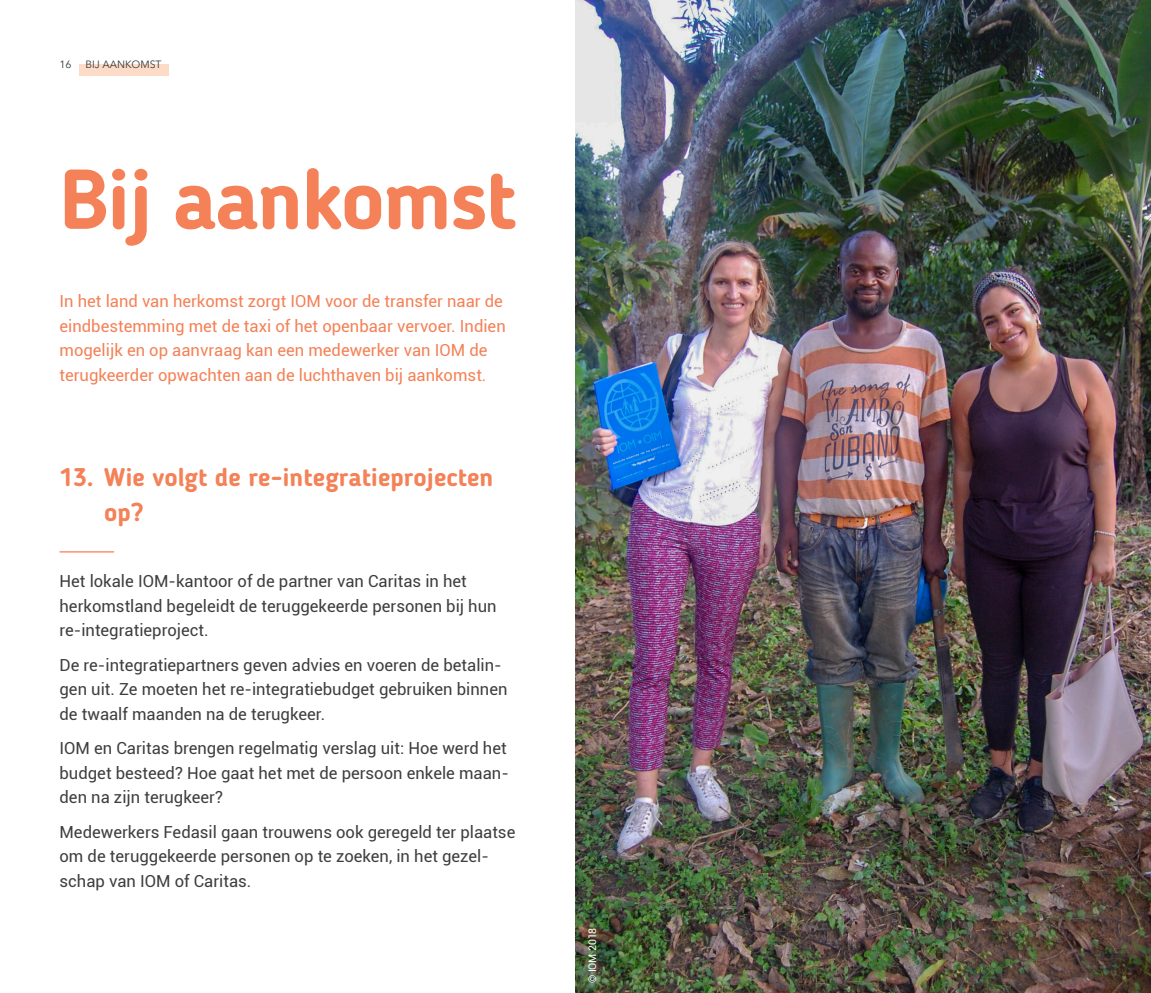
<style>
.page{position:relative;width:1151px;height:993px;background:#fff}
.page>*{position:absolute;margin:0;border:0;box-sizing:border-box;transform-origin:0 0}
.t1{font:700 84px "Blogger Sans";letter-spacing:-.02em;color:#f48157}
.t2{font:700 25.38px/35px "Blogger Sans";color:#f48157}
.t3{font:16.62px/24.5px "Roboto";color:#3e3e3f}
.t4{font:16.62px/24.5px "Roboto";color:#f48157}
.t5{font:10.5px "Avenir Next LT Pro";color:#383839}
.Lopende_tekst{font:10.5px "Roboto";letter-spacing:-.01em;color:#fff}
</style>
<div class="page">
<div style="left:79px;top:63px;width:89px;height:12px;background:#fddbc9"></div>
<hr style="left:60px;top:551px;width:54px;height:1px;background:#f68d65">
<img style="left:575px;top:0;width:576px;height:992px">
<p class="t5" style="left:60px;top:58px;width:14px">16</p>
<p class="t5" style="left:86px;top:58px;width:77px">BIJ AANKOMST</p>
<p class="t1" style="left:60px;top:149px;width:458px">Bij aankomst</p>
<p class="t4" style="left:60px;top:288px;width:448px">In het land van herkomst zorgt IOM voor de transfer naar de eindbestemming met de taxi of het openbaar vervoer. Indien mogelijk en op aanvraag kan een medewerker van IOM de terugkeerder opwachten aan de luchthaven bij aankomst.</p>
<p class="t2" style="left:104px;top:459px;width:391px;text-indent:-45px">13. Wie volgt de re-integratieprojecten op?</p>
<p class="t3" style="left:60px;top:568px;width:439px">Het lokale IOM-kantoor of de partner van Caritas in het herkomstland begeleidt de teruggekeerde personen bij hun re-integratieproject.</p>
<p class="t3" style="left:60px;top:651px;width:449px">De re-integratiepartners geven advies en voeren de betalin&shy;gen uit. Ze moeten het re-integratiebudget gebruiken binnen de twaalf maanden na de terugkeer.</p>
<p class="t3" style="left:60px;top:735px;width:451px">IOM en Caritas brengen regelmatig verslag uit: Hoe werd het budget besteed? Hoe gaat het met de persoon enkele maan&shy;den na zijn terugkeer?</p>
<p class="t3" style="left:60px;top:818px;width:457px">Medewerkers Fedasil gaan trouwens ook geregeld ter plaatse om de teruggekeerde personen op te zoeken, in het gezel&shy;schap van IOM of Caritas.</p>
<p class="Lopende_tekst" style="left:585px;top:982px;width:57px;rotate:-90deg">© IOM 2018</p>
</div>
